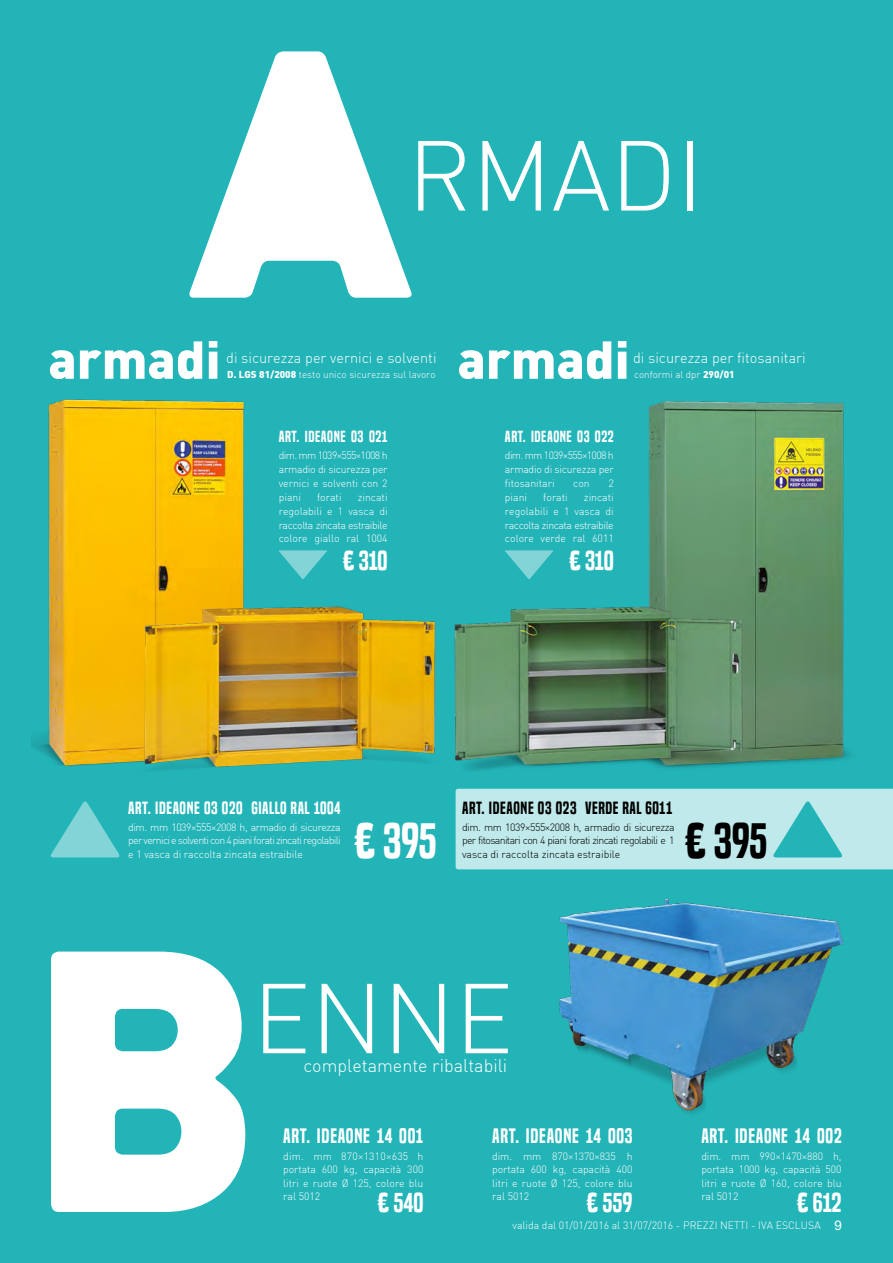
<style>
.page{position:relative;width:893px;height:1263px;background:#23b4b8}
.page>*{position:absolute;margin:0;border:0;box-sizing:border-box;transform-origin:0 0}
.t1{font:300 97.8px "DIN";color:#fff}
.t2{font:300 97.5px "DIN";color:#fff}
.t3{font:900 52.5px "DIN";color:#fff}
.t4{font:46.35px "Built Titling Sb";color:#fff}
.t5{font:46.35px "Built Titling Sb";color:#000}
.t6{font:25.5px "Built Titling Sb";letter-spacing:-.02em;color:#fff}
.t7{font:19.5px "Built Titling Sb";letter-spacing:.04em;color:#fff}
.t8{font:300 18px "DIN";color:#fff}
.t9{font:16.5px "Built Titling Sb";letter-spacing:.03em;color:#fff}
.t10{font:16.5px "Built Titling Sb";letter-spacing:.03em;color:#000}
.t11{font:15px "Built Titling Sb";letter-spacing:.04em;color:#fff}
.t12{font:300 14.55px "DIN";color:#fff}
.t13{font:300 10.5px/13.5px "DIN";color:#fff;text-align:justify}
.t14{font:300 10.5px/13.5px "DIN";color:#000;text-align:justify}
.t15{font:300 9.9px "DIN";color:#fff}
.s1{font-weight:900}
.s2{font-family:"Built Titling Rg";font-weight:700}
.s3{font-family:"Helvetica Neue LT Std";font-weight:400;font-size:13.5px}
</style>
<div class="page">
<img style="left:573px;top:393px;width:320px;height:396px">
<img style="left:478px;top:598px;width:288px;height:179px">
<img style="left:32px;top:386px;width:229px;height:409px">
<img style="left:106px;top:587px;width:372px;height:217px">
<svg style="left:49px;top:799px;width:72px;height:58px;background:#52c3c7"></svg>
<svg style="left:278px;top:550px;width:50px;height:30px"></svg>
<svg style="left:504px;top:550px;width:50px;height:30px"></svg>
<svg style="left:188px;top:51px;width:225px;height:247px;fill:#23b4b8"></svg>
<svg style="left:256px;top:105px;width:106px;height:123px"></svg>
<img style="left:526px;top:888px;width:367px;height:237px">
<svg style="left:51px;top:951px;width:194px;height:261px"></svg>
<div style="left:456px;top:789px;width:437px;height:80px;background:#bfe9ea"></div>
<h1 class="t1" style="left:407px;top:115px;width:298px">RMADI</h1>
<h3 class="t3" style="left:48px;top:325px;width:174px">armadi</h3>
<h3 class="t3" style="left:458px;top:325px;width:174px">armadi</h3>
<h3 class="t12" style="left:226px;top:349px;width:212px">di sicurezza per vernici e solventi</h3>
<h3 class="t12" style="left:633px;top:349px;width:174px">di sicurezza per fitosanitari</h3>
<p class="t15" style="left:227px;top:369px;width:210px"><span class="s1">D. LGS 81/2008</span> testo unico sicurezza sul lavoro</p>
<p class="t15" style="left:634px;top:369px;width:102px">conformi al dpr <span class="s1">290/01</span></p>
<h3 class="t11" style="left:279px;top:428px;width:110px">ART. IDEAONE 03 021</h3>
<p class="t13" style="left:279px;top:448px;width:110px;line-height:14px">dim. mm 1039×555×1008 h armadio di sicurezza per vernici e solventi con 2 piani</p>
<p class="t13" style="left:279px;top:490px;width:110px;line-height:14px;text-indent:79px">zincati regolabili e 1 vasca di raccolta zincata estraibile colore giallo ral 1004</p>
<p class="t13" style="left:317px;top:490px;width:26px">forati</p>
<h3 class="t11" style="left:505px;top:428px;width:110px">ART. IDEAONE 03 022</h3>
<p class="t13" style="left:505px;top:448px;width:110px;line-height:14px">dim. mm 1039×555×1008 h armadio di sicurezza per fitosanitari</p>
<p class="t13" style="left:573px;top:476px;width:18px">con</p>
<p class="t13" style="left:608px;top:476px;width:7px">2</p>
<p class="t13" style="left:505px;top:490px;width:110px;line-height:14px;text-indent:79px">zincati regolabili e 1 vasca di raccolta zincata estraibile colore verde ral 6011</p>
<p class="t13" style="left:505px;top:490px;width:24px">piani</p>
<p class="t13" style="left:543px;top:490px;width:26px">forati</p>
<h3 class="t6" style="left:343px;top:545px;width:46px"><span class="s2">€</span> 310</h3>
<h3 class="t6" style="left:569px;top:545px;width:46px"><span class="s2">€</span> 310</h3>
<h3 class="t9" style="left:128px;top:798px;width:214px">ART. IDEAONE 03 020 giallo RAL 1004</h3>
<p class="t13" style="left:128px;top:820px;width:214px">dim. mm 1039×555×2008 h, armadio di sicurezza per vernici e solventi con 4 piani forati zincati regolabili e 1 vasca di raccolta zincata estraibile</p>
<h3 class="t4" style="left:354px;top:813px;width:84px"><span class="s2">€</span> 395</h3>
<h3 class="t10" style="left:462px;top:798px;width:212px">ART. IDEAONE 03 023 VERDE RAL 6011</h3>
<p class="t14" style="left:462px;top:820px;width:214px">dim. mm 1039×555×2008 h, armadio di sicurezza per fitosanitari con 4 piani forati zincati regolabili e 1 vasca di raccolta zincata estraibile</p>
<h3 class="t5" style="left:685px;top:813px;width:84px"><span class="s2">€</span> 395</h3>
<h2 class="t2" style="left:253px;top:958px;width:262px">ENNE</h2>
<h3 class="t8" style="left:303px;top:1054px;width:205px">completamente ribaltabili</h3>
<h3 class="t7" style="left:283px;top:1124px;width:142px">ART. IDEAONE 14 001</h3>
<p class="t13" style="left:283px;top:1149px;width:142px">dim. mm 870×1310×635 h portata 600 kg, capacità 300 litri e ruote Ø 125, colore blu ral 5012</p>
<h3 class="t7" style="left:492px;top:1124px;width:142px">ART. IDEAONE 14 003</h3>
<p class="t13" style="left:492px;top:1149px;width:142px">dim. mm 870×1370×835 h portata 600 kg, capacità 400 litri e ruote Ø 125, colore blu ral 5012</p>
<h3 class="t7" style="left:701px;top:1124px;width:142px">ART. IDEAONE 14 002</h3>
<p class="t13" style="left:701px;top:1149px;width:142px">dim. mm 990×1470×880 h, portata 1000 kg, capacità 500 litri e ruote Ø 160, colore blu ral 5012</p>
<h3 class="t6" style="left:377px;top:1187px;width:48px"><span class="s2">€</span> 540</h3>
<h3 class="t6" style="left:587px;top:1187px;width:48px"><span class="s2">€</span> 559</h3>
<h3 class="t6" style="left:797px;top:1187px;width:46px"><span class="s2">€</span> 612</h3>
<p class="t13" style="left:512px;top:1218px;width:331px">valida dal 01/01/2016 al 31/07/2016 - PREZZI NETTI - IVA ESCLUSA <span class="s3">9</span></p>
</div>
